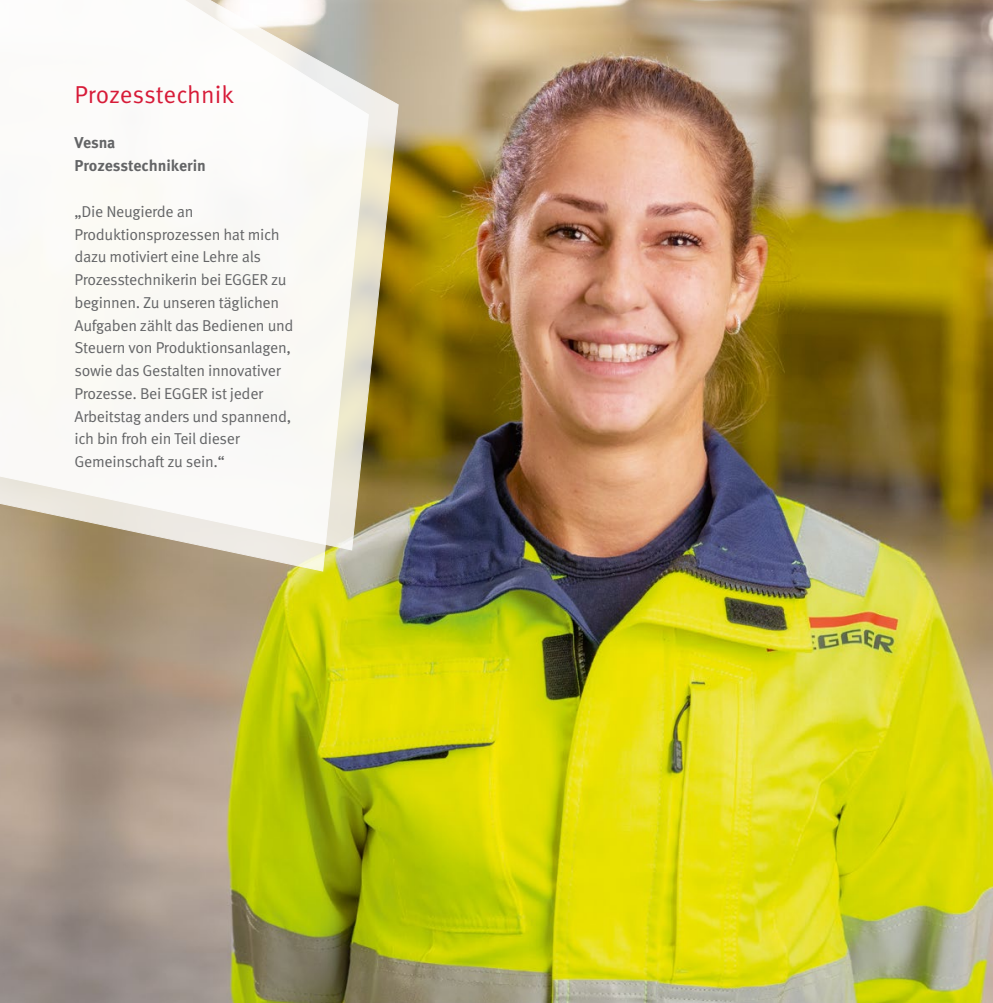
<style>
.page{position:relative;width:993px;height:1003px;background:#fff}
.page>*{position:absolute;margin:0;border:0;box-sizing:border-box;transform-origin:0 0}
.t1{font:24.5px "Meta Pro";letter-spacing:-.005em;color:#d71b38}
.t2{font:15.75px/22.8px "Meta Pro";letter-spacing:-.02em;color:#636466}
.t3{font:700 15.75px/22.8px "Meta Pro";letter-spacing:-.005em;color:#636466}
</style>
<div class="page">
<img style="left:0;top:0;width:992px;height:1002px">
<svg style="left:368px;top:0;width:30px;height:550px;background:#ad9c68"></svg>
<svg style="left:0;top:0;width:368px;height:571px"></svg>
<h1 class="t1" style="left:74px;top:80px;width:161px">Prozesstechnik</h1>
<p class="t3" style="left:74px;top:130px;width:133px">Vesna<br>Prozesstechnikerin</p>
<p class="t2" style="left:74px;top:200px;width:220px">„Die Neugierde an<br>Produktionsprozessen hat mich dazu motiviert eine Lehre als<br>Prozesstechnikerin bei EGGER zu beginnen. Zu unseren täglichen<br>Aufgaben zählt das Bedienen und<br>Steuern von Produktionsanlagen, sowie das Gestalten innovativer<br>Prozesse. Bei EGGER ist jeder<br>Arbeitstag anders und spannend, ich bin froh ein Teil dieser<br>Gemeinschaft zu sein.“</p>
</div>
